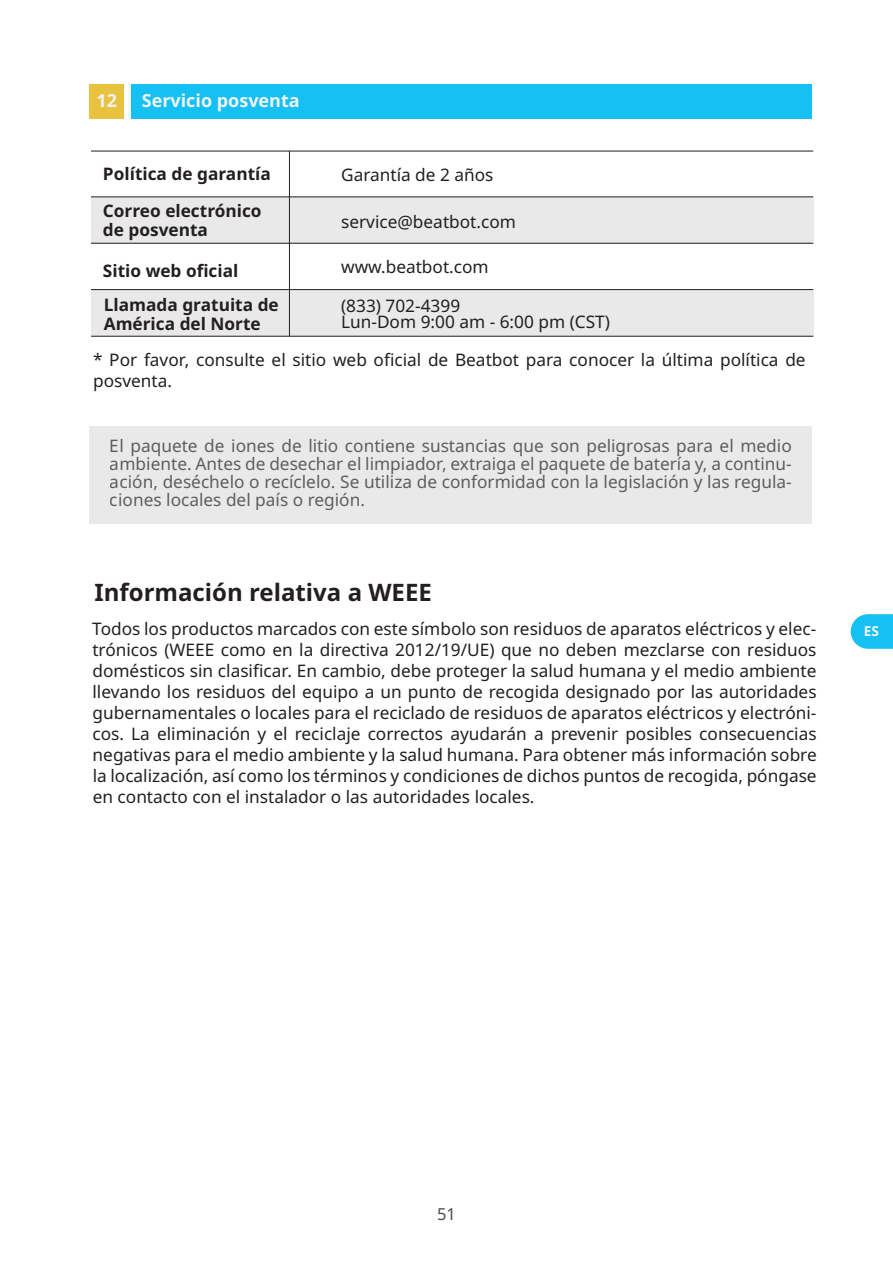
<style>
.page{position:relative;width:893px;height:1263px;background:#fff}
.page>*{position:absolute;margin:0;border:0;box-sizing:border-box;transform-origin:0 0}
.t1{font:700 24px "Noto Sans";color:#231f20}
.t2{font:700 18px "Noto Sans";color:#f2f3f4}
.t3{font:17.25px/21px "Noto Sans";color:#231f20;text-align:justify}
.t4{font:700 17.25px/37.2px "Noto Sans";color:#231f20}
.t5{font:16.5px "Noto Sans";color:#4c4b4b}
.t6{font:700 13.8px "Noto Sans";color:#f2f3f4}
</style>
<div class="page">
<div style="left:90px;top:426px;width:722px;height:97px;background:#e9e9e9"></div>
<div style="left:90px;top:84px;width:34px;height:34px;background:#e8c33f"></div>
<div style="left:131px;top:84px;width:681px;height:34px;background:#15c0f2"></div>
<div style="left:91px;top:197px;width:722px;height:46px;background:#e9e9e9"></div>
<hr style="left:91px;top:197px;width:722px;height:1px;background:#231f20">
<hr style="left:91px;top:151px;width:722px;height:1px;background:#231f20">
<hr style="left:91px;top:243px;width:722px;height:1px;background:#231f20">
<hr style="left:289px;top:151px;width:1px;height:185px;background:#231f20">
<hr style="left:91px;top:336px;width:722px;height:1px;background:#231f20">
<div style="left:91px;top:289px;width:722px;height:47px;background:#e9e9e9"></div>
<svg style="left:851px;top:614px;width:42px;height:35px"></svg>
<p class="t2" style="left:97px;top:88px;width:22px">12</p>
<p class="t2" style="left:142px;top:88px;width:159px">Servicio posventa</p>
<p class="t4" style="left:103px;top:155px;width:169px">Política de garantía<br>Correo electrónico</p>
<p class="t4" style="left:103px;top:212px;width:107px">de posventa</p>
<p class="t4" style="left:103px;top:252px;width:137px">Sitio web oficial</p>
<p class="t3" style="left:341px;top:165px;width:154px">Garantía de 2 años</p>
<p class="t3" style="left:341px;top:211px;width:176px">service@beatbot.com</p>
<p class="t3" style="left:341px;top:256px;width:149px">www.beatbot.com</p>
<p class="t3" style="left:341px;top:298px;width:270px;line-height:16.5px">(833) 702-4399<br>Lun-Dom 9:00 am - 6:00 pm (CST)</p>
<p class="t3" style="left:93px;top:350px;width:714px">* Por favor, consulte el sitio web oficial de Beatbot para conocer la última política de posventa.</p>
<p class="t4" style="left:104px;top:295px;width:177px;line-height:19.5px">Llamada gratuita de<br>América del Norte</p>
<p class="t3" style="left:110px;top:437px;width:683px;line-height:18px">El paquete de iones de litio contiene sustancias que son peligrosas para el medio ambiente. Antes de desechar el limpiador, extraiga el paquete de batería y, a continu&shy;ación, deséchelo o recíclelo. Se utiliza de conformidad con la legislación y las regula&shy;ciones locales del país o región.</p>
<h1 class="t1" style="left:94px;top:575px;width:339px">Información relativa a WEEE</h1>
<p class="t3" style="left:92px;top:619px;width:726px">Todos los productos marcados con este símbolo son residuos de aparatos eléctricos y elec&shy;trónicos (WEEE como en la directiva 2012/19/UE) que no deben mezclarse con residuos domésticos sin clasificar. En cambio, debe proteger la salud humana y el medio ambiente llevando los residuos del equipo a un punto de recogida designado por las autoridades gubernamentales o locales para el reciclado de residuos de aparatos eléctricos y electróni&shy;cos. La eliminación y el reciclaje correctos ayudarán a prevenir posibles consecuencias negativas para el medio ambiente y la salud humana. Para obtener más información sobre la localización, así como los términos y condiciones de dichos puntos de recogida, póngase en contacto con el instalador o las autoridades locales.</p>
<p class="t6" style="left:864px;top:621px;width:17px">ES</p>
<p class="t5" style="left:437px;top:1202px;width:20px">51</p>
</div>
